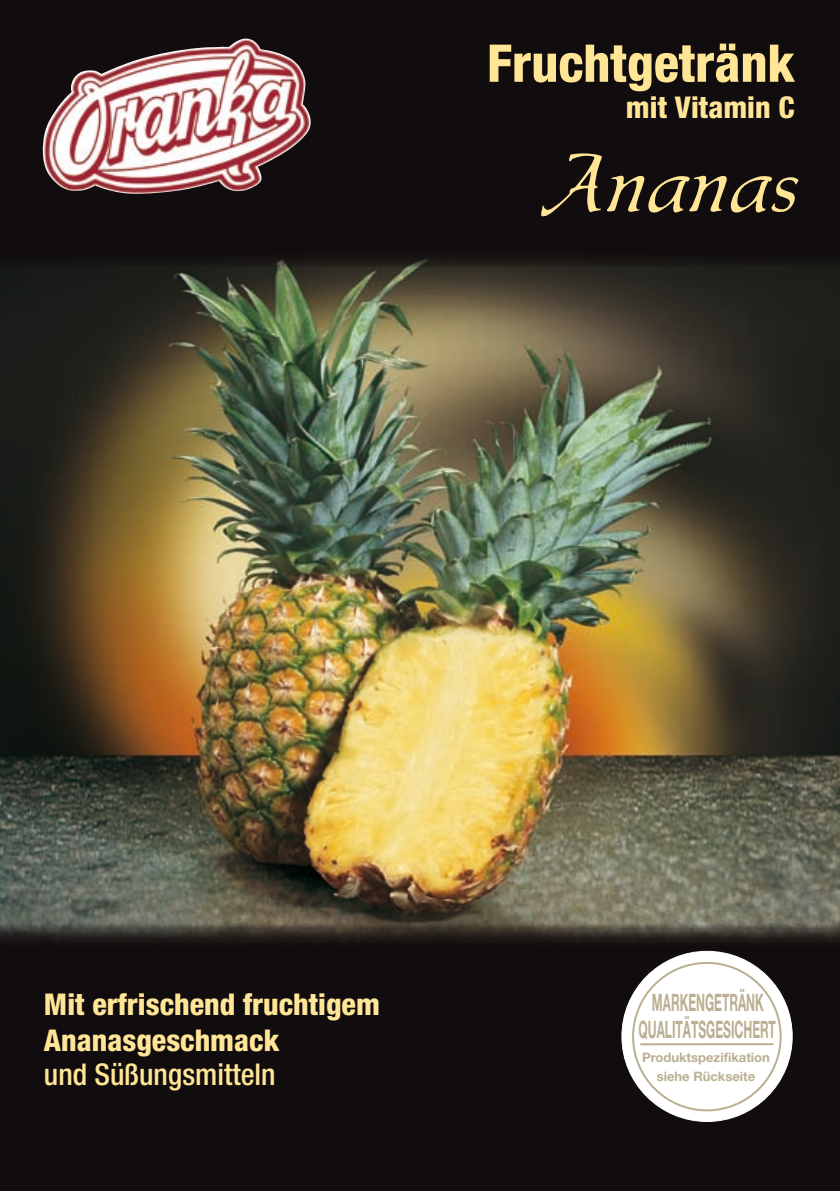
<style>
.page{position:relative;width:840px;height:1191px;background:#fff}
.page>*{position:absolute;margin:0;border:0;box-sizing:border-box;transform-origin:0 0}
.t1{font:80px "Ingrid";color:#ffe596}
.t2{font:800 condensed 52px "Helvetica Neue";color:#ffe596}
.t3{font:800 condensed 30px/36px "Helvetica Neue";color:#ffe596}
.t4{font:500 condensed 30px "Helvetica Neue";color:#ffe596}
.t5{font:700 24px/27px "Helvetica Neue";color:#bbaf92;text-align:center;scale:.5 1}
.t6{font:700 13px/19px "Helvetica Neue";color:#bbaf92;text-align:center}
</style>
<div class="page">
<img style="left:0;top:266px;width:839px;height:657px">
<svg style="left:0;top:923px;width:839px;height:268px;fill:#110c0d"></svg>
<div style="left:0;top:0;width:839px;height:266px;background:#110c0d"></div>
<div style="left:621px;top:951px;width:170px;height:170px;background:#fff;border-radius:50%"></div>
<hr style="left:640px;top:1043px;width:133px;height:2px;background:#bbaf92">
<img style="left:42px;top:39px;width:269px;height:155px">
<h2 class="t2" style="left:486px;top:31px;width:309px">Fruchtgetränk</h2>
<p class="t3" style="left:625px;top:89px;width:170px">mit Vitamin C</p>
<h1 class="t1" style="left:543px;top:137px;width:252px">Ananas</h1>
<p class="t3" style="left:44px;top:986px;width:337px">Mit erfrischend fruchtigem<br>Ananasgeschmack</p>
<p class="t4" style="left:44px;top:1056px;width:233px">und Süßungsmitteln</p>
<p class="t5" style="left:638px;top:988px;width:276px">MARKENGETRÄNK<br>QUALITÄTSGESICHERT</p>
<p class="t6" style="left:641px;top:1047px;width:129px">Produktspezifikation siehe Rückseite</p>
</div>
